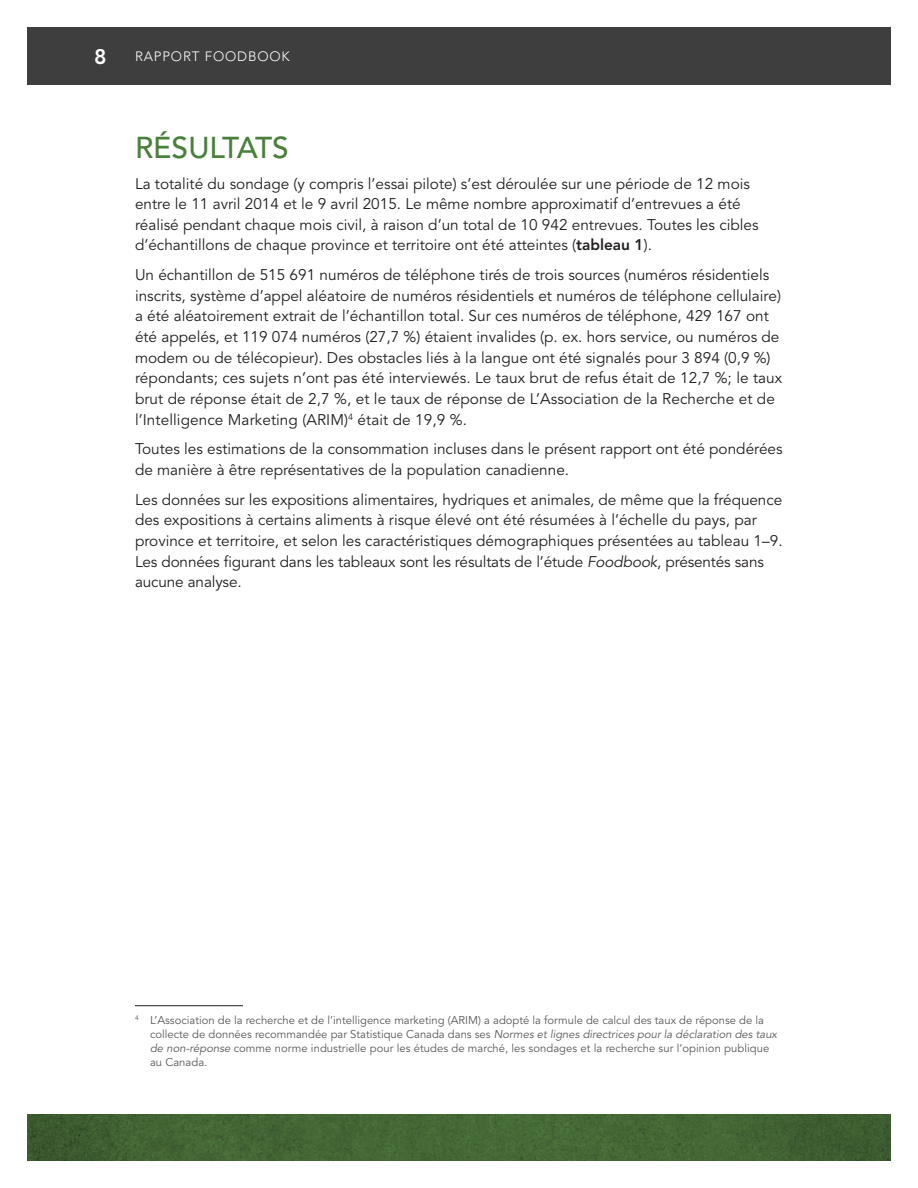
<style>
.page{position:relative;width:918px;height:1188px;background:#fff}
.page>*{position:absolute;margin:0;border:0;box-sizing:border-box;transform-origin:0 0}
.Heading_1{font:500 30px "Avenir LT Std";color:#49803b}
.t1{font:800 21px "Avenir LT Std";color:#fff}
.BODY{font:15.3px/20.7px "Avenir LT Std";color:#231f20}
.t2{font:300 13.5px "Avenir LT Std";letter-spacing:.06em;color:#fff}
.Footnotes{font:11.25px/14.2px "Avenir LT Std";color:#57585a}
.s1{font-weight:800}
.s2{font-style:italic}
</style>
<div class="page">
<svg style="left:27px;top:1115px;width:864px;height:46px;background:#426433"></svg>
<div style="left:27px;top:27px;width:113px;height:57px;background:#3e3e3f"></div>
<div style="left:135px;top:27px;width:756px;height:57px;background:#3e3e3f"></div>
<hr style="left:135px;top:1005px;width:108px;height:1px;background:#231f20">
<h2 class="t1" style="left:94px;top:44px;width:14px">8</h2>
<p class="t2" style="left:135px;top:48px;width:156px">RAPPORT FOODBOOK</p>
<h1 class="Heading_1" style="left:135px;top:130px;width:155px">RÉSULTATS</h1>
<p class="BODY" style="left:135px;top:173px;width:625px">La totalité du sondage (y compris l’essai pilote) s’est déroulée sur une période de 12 mois entre le 11 avril 2014 et le 9 avril 2015. Le même nombre approximatif d’entrevues a été réalisé pendant chaque mois civil, à raison d’un total de 10 942 entrevues. Toutes les cibles d’échantillons de chaque province et territoire ont été atteintes (<span class="s1">tableau 1</span>).</p>
<p class="BODY" style="left:135px;top:265px;width:649px">Un échantillon de 515 691 numéros de téléphone tirés de trois sources (numéros résidentiels inscrits, système d’appel aléatoire de numéros résidentiels et numéros de téléphone cellulaire) a été aléatoirement extrait de l’échantillon total. Sur ces numéros de téléphone, 429 167 ont été appelés, et 119 074 numéros (27,7 %) étaient invalides (p. ex. hors service, ou numéros de modem ou de télécopieur). Des obstacles liés à la langue ont été signalés pour 3 894 (0,9 %) répondants; ces sujets n’ont pas été interviewés. Le taux brut de refus était de 12,7 %; le taux brut de réponse était de 2,7 %, et le taux de réponse de L’Association de la Recherche et de l’Intelligence Marketing (ARIM)<sup>4</sup> était de 19,9 %.</p>
<p class="BODY" style="left:135px;top:439px;width:649px">Toutes les estimations de la consommation incluses dans le présent rapport ont été pondérées de manière à être représentatives de la population canadienne.</p>
<p class="BODY" style="left:135px;top:490px;width:649px">Les données sur les expositions alimentaires, hydriques et animales, de même que la fréquence des expositions à certains aliments à risque élevé ont été résumées à l’échelle du pays, par province et territoire, et selon les caractéristiques démographiques présentées au tableau 1–9.<br>Les données figurant dans les tableaux sont les résultats de l’étude <span class="s2">Foodbook</span>, présentés sans aucune analyse.</p>
<p class="Footnotes" style="left:150px;top:1013px;width:629px;text-indent:-15px"><sup>4</sup> L’Association de la recherche et de l’intelligence marketing (ARIM) a adopté la formule de calcul des taux de réponse de la collecte de données recommandée par Statistique Canada dans ses <span class="s2">Normes et lignes directrices pour la déclaration des taux de non-réponse</span> comme norme industrielle pour les études de marché, les sondages et la recherche sur l’opinion publique au Canada.</p>
</div>
